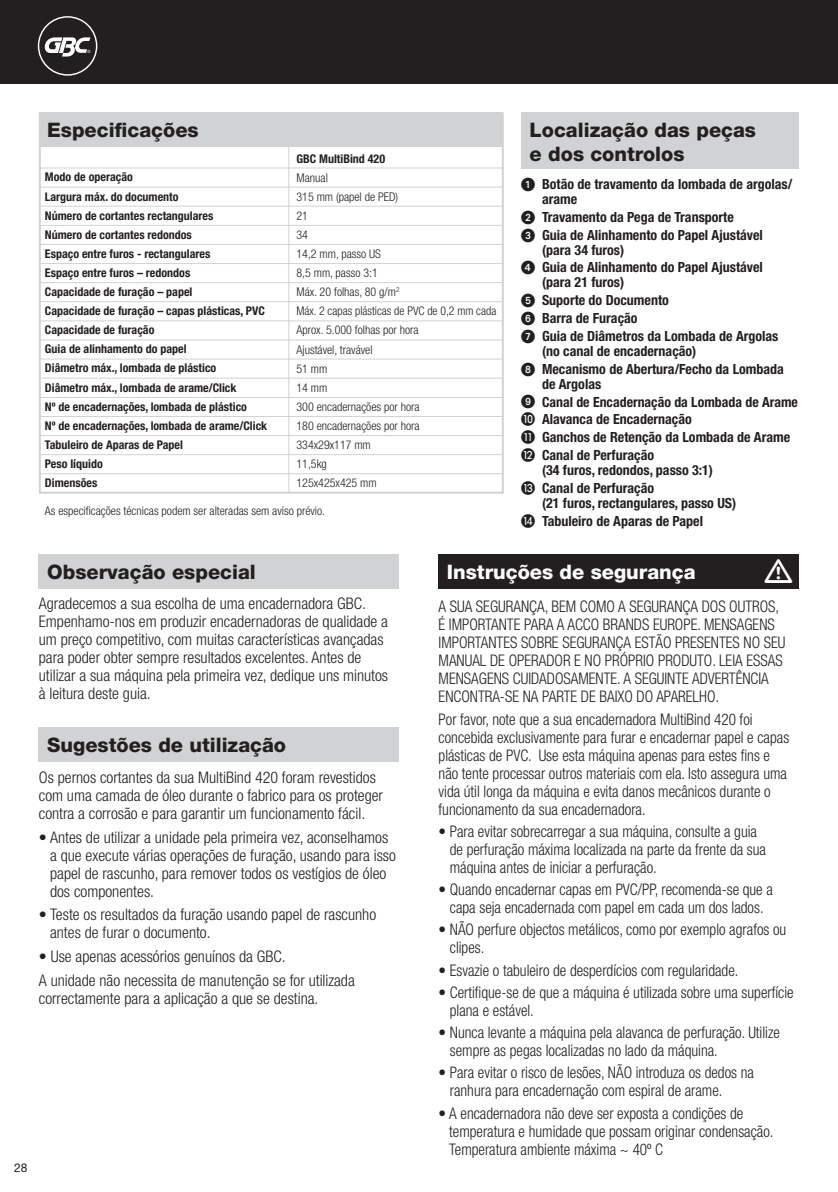
<style>
.page{position:relative;width:838px;height:1192px;background:#fff}
.page>*{position:absolute;margin:0;border:0;box-sizing:border-box;transform-origin:0 0}
.t1{font:800 20px/24px "Helvetica Neue";color:#231f20}
.t2{font:800 20px "Helvetica Neue";color:#fff}
.t3{font:300 condensed 16px/18px "Helvetica Neue";color:#231f20;scale:.95 1}
.t4{font:300 condensed 16px/18px "Helvetica Neue";color:#231f20}
.t5{font:700 condensed 14px/17.8px "Helvetica Neue";color:#231f20}
.t6{font:700 condensed 12px/19px "Helvetica Neue";color:#231f20}
.t7{font:300 condensed 12px/19px "Helvetica Neue";color:#231f20}
.t8{font:12px "Helvetica Neue";color:#231f20}
.s1{font-family:"European Pi One";font-weight:400;font-stretch:normal}
</style>
<div class="page">
<div style="left:0;top:0;width:838px;height:84px;background:#231f20"></div>
<svg style="left:38px;top:16px;width:59px;height:60px"></svg>
<div style="left:439px;top:554px;width:360px;height:34px;background:#231f20"></div>
<div style="left:39px;top:554px;width:360px;height:34px;background:#d1d2d4"></div>
<div style="left:521px;top:113px;width:277px;height:56px;background:#d1d2d4"></div>
<div style="left:39px;top:113px;width:464px;height:34px;background:#d1d2d4"></div>
<hr style="left:288px;top:141px;width:1px;height:351px;background:#d1d2d4">
<hr style="left:40px;top:187px;width:462px;height:1px;background:#d1d2d4">
<hr style="left:40px;top:167px;width:462px;height:1px;background:#d1d2d4">
<hr style="left:40px;top:225px;width:462px;height:1px;background:#d1d2d4">
<hr style="left:40px;top:206px;width:462px;height:1px;background:#d1d2d4">
<hr style="left:40px;top:244px;width:462px;height:1px;background:#d1d2d4">
<hr style="left:40px;top:263px;width:462px;height:1px;background:#d1d2d4">
<hr style="left:40px;top:282px;width:462px;height:1px;background:#d1d2d4">
<hr style="left:40px;top:301px;width:462px;height:1px;background:#d1d2d4">
<hr style="left:40px;top:320px;width:462px;height:1px;background:#d1d2d4">
<hr style="left:40px;top:359px;width:462px;height:1px;background:#d1d2d4">
<hr style="left:40px;top:339px;width:462px;height:1px;background:#d1d2d4">
<hr style="left:40px;top:378px;width:462px;height:1px;background:#d1d2d4">
<hr style="left:40px;top:397px;width:462px;height:1px;background:#d1d2d4">
<hr style="left:40px;top:435px;width:462px;height:1px;background:#d1d2d4">
<hr style="left:40px;top:416px;width:462px;height:1px;background:#d1d2d4">
<hr style="left:40px;top:454px;width:462px;height:1px;background:#d1d2d4">
<hr style="left:40px;top:473px;width:462px;height:1px;background:#d1d2d4">
<div style="left:39px;top:728px;width:360px;height:34px;background:#d1d2d4"></div>
<p class="t1" style="left:47px;top:118px;width:153px">Especificações</p>
<p class="t6" style="left:45px;top:168px;width:224px">Modo de operação<br>Largura máx. do documento<br>Número de cortantes rectangulares<br>Número de cortantes redondos<br>Espaço entre furos - rectangulares<br>Espaço entre furos – redondos<br>Capacidade de furação – papel<br>Capacidade de furação – capas plásticas, PVC<br>Capacidade de furação<br>Guia de alinhamento do papel<br>Diâmetro máx., lombada de plástico<br>Diâmetro máx., lombada de arame/Click<br>Nº de encadernações, lombada de plástico<br>Nº de encadernações, lombada de arame/Click<br>Tabuleiro de Aparas de Papel<br>Peso líquido<br>Dimensões</p>
<p class="t6" style="left:296px;top:149px;width:90px">GBC MultiBind 420</p>
<p class="t7" style="left:296px;top:168px;width:201px">Manual<br>315 mm (papel de PED)<br>21<br>34<br>14,2 mm, passo US<br>8,5 mm, passo 3:1<br>Máx. 20 folhas, 80 g/m<sup>2<br></sup>Máx. 2 capas plásticas de PVC de 0,2 mm cada<br>Aprox. 5.000 folhas por hora<br>Ajustável, travável<br>51 mm<br>14 mm<br>300 encadernações por hora<br>180 encadernações por hora<br>334x29x117 mm<br>11,5kg<br>125x425x425 mm</p>
<p class="t7" style="left:45px;top:501px;width:282px">As especificações técnicas podem ser alteradas sem aviso prévio.</p>
<p class="t1" style="left:530px;top:118px;width:228px">Localização das peças e dos controlos</p>
<p class="t5" style="left:542px;top:176px;width:252px;line-height:15px;text-indent:-21px"><span class="s1">1</span> Botão de travamento da lombada de argolas/ arame</p>
<p class="t5" style="left:521px;top:208px;width:243px"><span class="s1">2</span> Travamento da Pega de Transporte<br><span class="s1">3</span> Guia de Alinhamento do Papel Ajustável</p>
<p class="t5" style="left:521px;top:240px;width:243px;text-indent:21px">(para 34 furos)<br><span class="s1">4</span> Guia de Alinhamento do Papel Ajustável</p>
<p class="t5" style="left:521px;top:273px;width:259px;text-indent:21px">(para 21 furos)<br><span class="s1">5</span> Suporte do Documento<br><span class="s1">6</span> Barra de Furação<br><span class="s1">7</span> Guia de Diâmetros da Lombada de Argolas</p>
<p class="t5" style="left:521px;top:342px;width:264px;text-indent:21px">(no canal de encadernação)<br><span class="s1">8</span> Mecanismo de Abertura/Fecho da Lombada</p>
<p class="t5" style="left:521px;top:375px;width:278px;text-indent:21px">de Argolas<br><span class="s1">9</span> Canal de Encadernação da Lombada de Arame<br><span class="s1">J</span> Alavanca de Encadernação<br><span class="s1">K</span> Ganchos de Retenção da Lombada de Arame<br><span class="s1">L</span> Canal de Perfuração</p>
<p class="t5" style="left:521px;top:461px;width:193px;text-indent:21px">(34 furos, redondos, passo 3:1)<br><span class="s1">M</span> Canal de Perfuração</p>
<p class="t5" style="left:521px;top:494px;width:216px;text-indent:21px">(21 furos, rectangulares, passo US)<br><span class="s1">N</span> Tabuleiro de Aparas de Papel</p>
<p class="t1" style="left:47px;top:560px;width:210px">Observação especial</p>
<p class="t4" style="left:39px;top:595px;width:351px">Agradecemos a sua escolha de uma encadernadora GBC.<br>Empenhamo-nos em produzir encadernadoras de qualidade a um preço competitivo, com muitas características avançadas para poder obter sempre resultados excelentes. Antes de utilizar a sua máquina pela primeira vez, dedique uns minutos à leitura deste guia.</p>
<p class="t1" style="left:47px;top:733px;width:240px">Sugestões de utilização</p>
<p class="t4" style="left:39px;top:768px;width:346px">Os pernos cortantes da sua MultiBind 420 foram revestidos com uma camada de óleo durante o fabrico para os proteger contra a corrosão e para garantir um funcionamento fácil.</p>
<p class="t4" style="left:50px;top:828px;width:347px;text-indent:-11px">• Antes de utilizar a unidade pela primeira vez, aconselhamos a que execute várias operações de furação, usando para isso papel de rascunho, para remover todos os vestígios de óleo dos componentes.</p>
<p class="t4" style="left:50px;top:905px;width:328px;text-indent:-11px">• Teste os resultados da furação usando papel de rascunho antes de furar o documento.</p>
<p class="t4" style="left:39px;top:944px;width:317px;line-height:23.6px">• Use apenas acessórios genuínos da GBC.<br>A unidade não necessita de manutenção se for utilizada</p>
<p class="t4" style="left:39px;top:989px;width:281px">correctamente para a aplicação a que se destina.</p>
<p class="t8" style="left:14px;top:1160px;width:15px">28</p>
<p class="t2" style="left:447px;top:560px;width:250px">Instruções de segurança</p>
<p class="t3" style="left:439px;top:597px;width:367px">A SUA SEGURANÇA, BEM COMO A SEGURANÇA DOS OUTROS, É IMPORTANTE PARA A ACCO BRANDS EUROPE. MENSAGENS IMPORTANTES SOBRE SEGURANÇA ESTÃO PRESENTES NO SEU MANUAL DE OPERADOR E NO PRÓPRIO PRODUTO. LEIA ESSAS MENSAGENS CUIDADOSAMENTE. A SEGUINTE ADVERTÊNCIA ENCONTRA-SE NA PARTE DE BAIXO DO APARELHO.</p>
<p class="t3" style="left:439px;top:710px;width:371px">Por favor, note que a sua encadernadora MultiBind 420 foi concebida exclusivamente para furar e encadernar papel e capas plásticas de PVC. Use esta máquina apenas para estes fins e não tente processar outros materiais com ela. Isto assegura uma vida útil longa da máquina e evita danos mecânicos durante o funcionamento da sua encadernadora.</p>
<p class="t3" style="left:450px;top:822px;width:334px;text-indent:-11px">• Para evitar sobrecarregar a sua máquina, consulte a guia de perfuração máxima localizada na parte da frente da sua máquina antes de iniciar a perfuração.</p>
<p class="t3" style="left:439px;top:880px;width:353px;text-align:center">• Quando encadernar capas em PVC/PP, recomenda-se que a capa seja encadernada com papel em cada um dos lados.</p>
<p class="t3" style="left:450px;top:920px;width:356px;text-indent:-11px">• NÃO perfure objectos metálicos, como por exemplo agrafos ou clipes.</p>
<p class="t3" style="left:439px;top:961px;width:317px">• Esvazie o tabuleiro de desperdícios com regularidade.</p>
<p class="t3" style="left:450px;top:983px;width:363px;text-indent:-11px">• Certifique-se de que a máquina é utilizada sobre uma superfície plana e estável.</p>
<p class="t3" style="left:450px;top:1023px;width:349px;text-indent:-11px">• Nunca levante a máquina pela alavanca de perfuração. Utilize sempre as pegas localizadas no lado da máquina.</p>
<p class="t3" style="left:450px;top:1063px;width:322px;text-indent:-11px">• Para evitar o risco de lesões, NÃO introduza os dedos na ranhura para encadernação com espiral de arame.</p>
<p class="t3" style="left:449px;top:1104px;width:343px;text-indent:-11px">• A encadernadora não deve ser exposta a condições de temperatura e humidade que possam originar condensação.<br>Temperatura ambiente máxima ~ 40º C</p>
</div>
